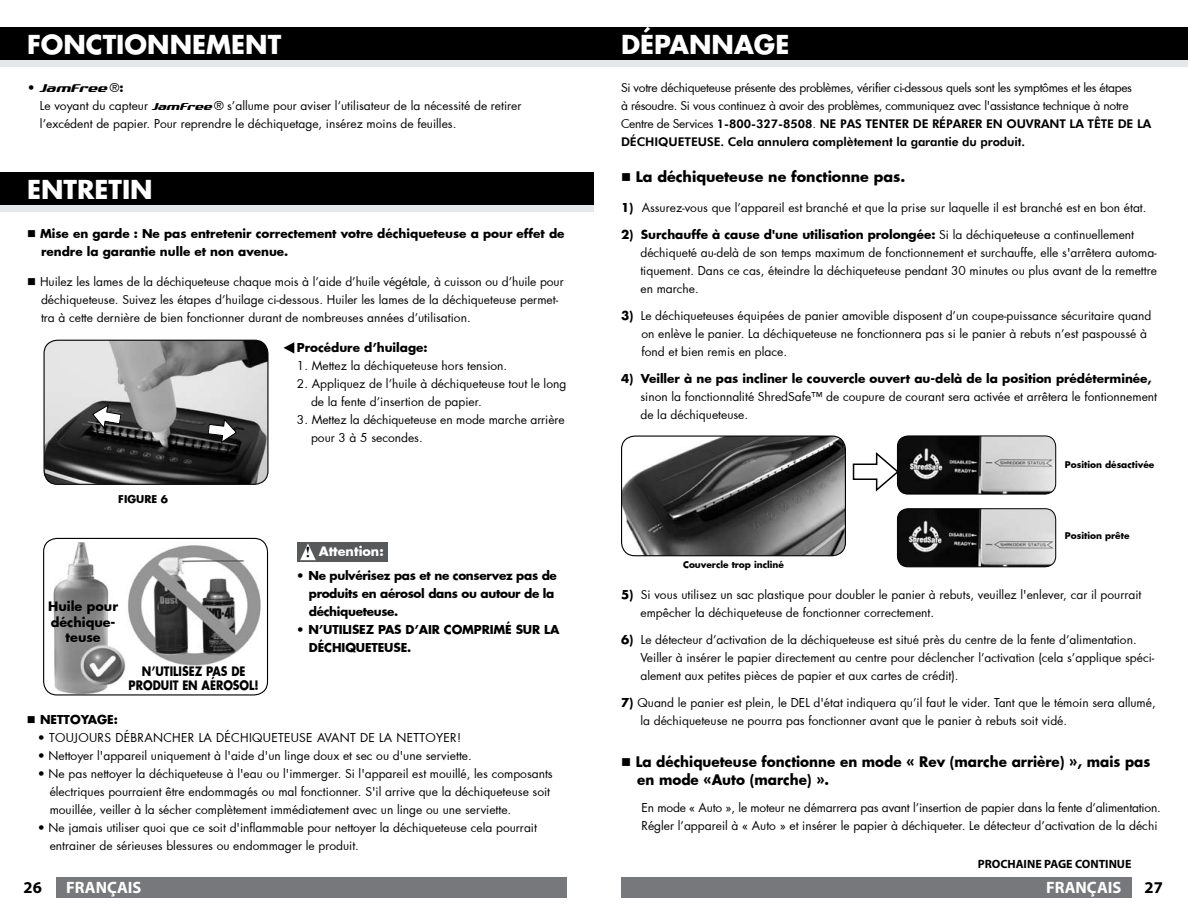
<style>
.page{position:relative;width:1188px;height:918px;background:#fff}
.page>*{position:absolute;margin:0;border:0;box-sizing:border-box;transform-origin:0 0}
.t1{font:700 25.5px "Futura";color:#fff}
.t2{font:700 16.5px "Myriad Pro";color:#fff}
.t3{font:700 16.5px "Myriad Pro";color:#000}
.t4{font:700 14.25px/18px "Futura";color:#000;scale:.95 1}
.t5{font:700 14.25px "Futura";color:#000}
.t6{font:italic 13.5px "SF Quartzite";color:#000}
.t7{font:700 12.75px/13.5px "Futura";color:#000;text-align:center;scale:.85 1}
.t8{font:700 12.75px/15.3px "Futura";color:#000;text-align:center}
.t9{font:700 12.75px "Futura";color:#fff}
.t10{font:12px/18px "Futura";color:#000}
.t11{font:700 12px/18px "Futura";color:#000}
.t12{font:12px/18px "Futura";letter-spacing:-.025em;color:#000}
.t13{font:800 12px/18px "Futura BT";letter-spacing:-.005em;color:#000}
.t14{font:700 12px/18px "Futura";letter-spacing:-.025em;color:#000}
.t15{font:12px "Futura";letter-spacing:.025em;color:#000}
.t16{font:700 12px "Myriad Pro";color:#000}
.t17{font:700 10.5px "Futura";color:#000}
.t18{font:700 9px "Futura";color:#000}
.s1{font-family:"Futura";font-weight:700;font-style:normal;font-size:12px}
.s2{font-family:"Futura";font-style:normal;font-size:12px}
.s3{font-family:"SF Quartzite";font-style:italic}
.s4{font-family:"Times New Roman";font-size:15px;color:#000}
.s5{font-weight:400}
.s6{font-family:"Futura";font-weight:400}
.s7{font-weight:700}
</style>
<div class="page">
<div style="left:56px;top:877px;width:511px;height:21px;background:#77787b"></div>
<div style="left:621px;top:877px;width:511px;height:21px;background:#77787b"></div>
<div style="left:594px;top:34px;width:594px;height:33px;background:#e6e7e8"></div>
<div style="left:594px;top:27px;width:594px;height:32px;background:#000"></div>
<div style="left:0;top:180px;width:594px;height:32px;background:#e6e7e8"></div>
<div style="left:0;top:172px;width:594px;height:33px;background:#000"></div>
<img style="left:45px;top:340px;width:223px;height:144px">
<div style="left:43px;top:340px;width:225px;height:145px;border:1px solid #000;border-radius:13px"></div>
<svg style="left:207px;top:417px;width:31px;height:27px"></svg>
<svg style="left:91px;top:404px;width:31px;height:26px"></svg>
<img style="left:44px;top:538px;width:224px;height:157px">
<div style="left:43px;top:538px;width:225px;height:157px;border:1px solid #000;border-radius:13px"></div>
<div style="left:297px;top:542px;width:91px;height:20px;background:#58595b"></div>
<svg style="left:300px;top:543px;width:16px;height:17px"></svg>
<svg style="left:284px;top:342px;width:10px;height:12px"></svg>
<div style="left:0;top:34px;width:594px;height:33px;background:#e6e7e8"></div>
<div style="left:0;top:27px;width:594px;height:32px;background:#000"></div>
<img style="left:897px;top:509px;width:159px;height:58px">
<div style="left:897px;top:508px;width:159px;height:59px;border:1px solid #000;border-radius:11px"></div>
<img style="left:897px;top:436px;width:159px;height:57px">
<div style="left:897px;top:436px;width:159px;height:59px;border:1px solid #000;border-radius:11px"></div>
<img style="left:622px;top:436px;width:223px;height:120px">
<div style="left:621px;top:436px;width:225px;height:120px;border:1px solid #000;border-radius:13px"></div>
<svg style="left:853px;top:452px;width:46px;height:40px"></svg>
<h1 class="t1" style="left:27px;top:26px;width:256px">FONCTIONNEMENT</h1>
<p class="t6" style="left:27px;top:82px;width:98px"><span class="s1">•</span> JamFree <span class="s2">®</span><span class="s1">:</span></p>
<p class="t10" style="left:40px;top:96px;width:483px">Le voyant du capteur <span class="s3">JamFree</span> ® s’allume pour aviser l’utilisateur de la nécessité de retirer l’excédent de papier. Pour reprendre le déchiquetage, insérez moins de feuilles.</p>
<h1 class="t1" style="left:27px;top:172px;width:127px">ENTRETIN</h1>
<p class="t11" style="left:41px;top:224px;width:525px;text-indent:-14px">■ Mise en garde : Ne pas entretenir correctement votre déchiqueteuse a pour effet de rendre la garantie nulle et non avenue.</p>
<p class="t10" style="left:41px;top:272px;width:524px;text-indent:-14px">■ Huilez les lames de la déchiqueteuse chaque mois à l’aide d’huile végétale, à cuisson ou d’huile pour déchiqueteuse. Suivez les étapes d’huilage ci-dessous. Huiler les lames de la déchiqueteuse permet&shy;tra à cette dernière de bien fonctionner durant de nombreuses années d’utilisation.</p>
<p class="t11" style="left:297px;top:338px;width:132px">Procédure d’huilage:</p>
<p class="t10" style="left:297px;top:356px;width:212px">1. Mettez la déchiqueteuse hors tension.</p>
<p class="t10" style="left:311px;top:374px;width:257px;text-indent:-14px">2. Appliquez de l’huile à déchiqueteuse tout le long de la fente d’insertion de papier.</p>
<p class="t10" style="left:311px;top:410px;width:255px;text-indent:-14px">3. Mettez la déchiqueteuse en mode marche arrière pour 3 à 5 secondes.</p>
<p class="t17" style="left:118px;top:492px;width:51px">FIGURE 6</p>
<p class="t8" style="left:48px;top:599px;width:71px">Huile pour déchique&shy;teuse</p>
<p class="t7" style="left:129px;top:664px;width:155px">N’UTILISEZ PAS DE<br>PRODUIT EN AÉROSOL!</p>
<p class="t9" style="left:306px;top:543px;width:80px"><span class="s4">!</span> Attention:</p>
<p class="t14" style="left:309px;top:566px;width:250px;text-indent:-12px"><span class="s5">•</span> Ne pulvérisez pas et ne conservez pas de produits en aérosol dans ou autour de la déchiqueteuse.</p>
<p class="t11" style="left:309px;top:620px;width:252px;text-indent:-12px"><span class="s5">•</span> N’UTILISEZ PAS D’AIR COMPRIMÉ SUR LA<br>DÉCHIQUETEUSE.</p>
<p class="t11" style="left:27px;top:710px;width:93px">■ NETTOYAGE:</p>
<p class="t15" style="left:38px;top:729px;width:425px">• TOUJOURS DÉBRANCHER LA DÉCHIQUETEUSE AVANT DE LA NETTOYER!</p>
<p class="t10" style="left:38px;top:746px;width:436px">• Nettoyer l'appareil uniquement à l'aide d'un linge doux et sec ou d'une serviette.</p>
<p class="t10" style="left:50px;top:764px;width:505px;text-indent:-12px">• Ne pas nettoyer la déchiqueteuse à l'eau ou l'immerger. Si l'appareil est mouillé, les composants électriques pourraient être endommagés ou mal fonctionner. S'il arrive que la déchiqueteuse soit mouillée, veiller à la sécher complètement immédiatement avec un linge ou une serviette.</p>
<p class="t10" style="left:50px;top:818px;width:489px;text-indent:-12px">• Ne jamais utiliser quoi que ce soit d'inflammable pour nettoyer la déchiqueteuse cela pourrait entrainer de sérieuses blessures ou endommager le produit.</p>
<h1 class="t1" style="left:621px;top:26px;width:170px">DÉPANNAGE</h1>
<p class="t12" style="left:621px;top:78px;width:513px">Si votre déchiqueteuse présente des problèmes, vérifier ci-dessous quels sont les symptômes et les étapes à résoudre. Si vous continuez à avoir des problèmes, communiquez avec l'assistance technique à notre</p>
<p class="t13" style="left:621px;top:115px;width:532px"><span class="s6">Centre de Services</span> 1-800-327-8508<span class="s6">.</span> NE PAS TENTER DE RÉPARER EN OUVRANT LA TÊTE DE LA<br>DÉCHIQUETEUSE. Cela annulera complètement la garantie du produit.</p>
<p class="t5" style="left:621px;top:167px;width:286px">■ La déchiqueteuse ne fonctionne pas.</p>
<p class="t10" style="left:621px;top:198px;width:527px"><span class="s7">1)</span> Assurez-vous que l’appareil est branché et que la prise sur laquelle il est branché est en bon état.</p>
<p class="t10" style="left:640px;top:225px;width:518px;text-indent:-19px"><span class="s7">2) Surchauffe à cause d'une utilisation prolongée:</span> Si la déchiqueteuse a continuellement déchiqueté au-delà de son temps maximum de fonctionnement et surchauffe, elle s'arrêtera automa&shy;tiquement. Dans ce cas, éteindre la déchiqueteuse pendant 30 minutes ou plus avant de la remettre en marche.</p>
<p class="t10" style="left:642px;top:306px;width:511px;text-indent:-21px"><span class="s7">3)</span> Le déchiqueteuses équipées de panier amovible disposent d’un coupe-puissance sécuritaire quand on enlève le panier. La déchiqueteuse ne fonctionnera pas si le panier à rebuts n’est paspoussé à fond et bien remis en place.</p>
<p class="t11" style="left:621px;top:369px;width:532px">4) Veiller à ne pas incliner le couvercle ouvert au-delà de la position prédéterminée,</p>
<p class="t10" style="left:640px;top:387px;width:518px">sinon la fonctionnalité ShredSafe™ de coupure de courant sera activée et arrêtera le fontionnement de la déchiqueteuse.</p>
<p class="t18" style="left:1065px;top:459px;width:91px">Position désactivée</p>
<p class="t18" style="left:683px;top:558px;width:102px">Couvercle trop incliné</p>
<p class="t18" style="left:1065px;top:529px;width:66px">Position prête</p>
<p class="t10" style="left:640px;top:585px;width:502px;text-indent:-19px"><span class="s7">5)</span> Si vous utilisez un sac plastique pour doubler le panier à rebuts, veuillez l'enlever, car il pourrait empêcher la déchiqueteuse de fonctionner correctement.</p>
<p class="t10" style="left:640px;top:630px;width:515px;text-indent:-19px"><span class="s7">6)</span> Le détecteur d’activation de la déchiqueteuse est situé près du centre de la fente d’alimentation.<br>Veiller à insérer le papier directement au centre pour déclencher l’activation (cela s’applique spéci&shy;alement aux petites pièces de papier et aux cartes de crédit).</p>
<p class="t10" style="left:640px;top:693px;width:517px;text-indent:-19px"><span class="s7">7)</span> Quand le panier est plein, le DEL d'état indiquera qu’il faut le vider. Tant que le témoin sera allumé, la déchiqueteuse ne pourra pas fonctionner avant que le panier à rebuts soit vidé.</p>
<p class="t4" style="left:637px;top:752px;width:542px;text-indent:-16px">■ La déchiqueteuse fonctionne en mode « Rev (marche arrière) », mais pas en mode «Auto (marche) ».</p>
<p class="t10" style="left:642px;top:798px;width:521px">En mode « Auto », le moteur ne démarrera pas avant l’insertion de papier dans la fente d’alimentation.<br>Régler l’appareil à « Auto » et insérer le papier à déchiqueter. Le détecteur d’activation de la déchi</p>
<p class="t16" style="left:978px;top:856px;width:155px">PROCHAINE PAGE CONTINUE</p>
<h2 class="t3" style="left:24px;top:876px;width:20px">26</h2>
<h2 class="t2" style="left:66px;top:876px;width:77px">FRANÇAIS</h2>
<h2 class="t2" style="left:1046px;top:876px;width:77px">FRANÇAIS</h2>
<h2 class="t3" style="left:1145px;top:876px;width:20px">27</h2>
</div>
